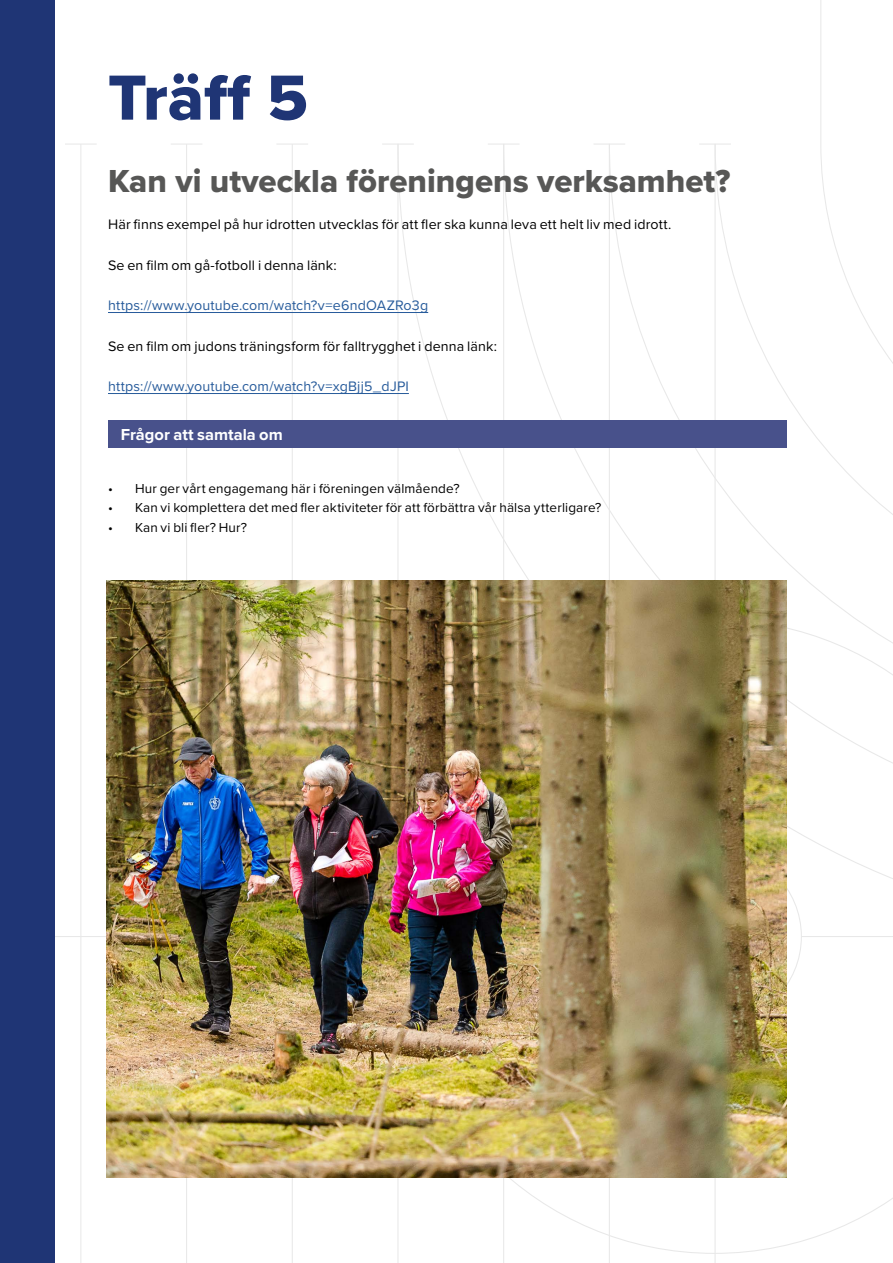
<style>
.page{position:relative;width:893px;height:1263px;background:#fff}
.page>*{position:absolute;margin:0;border:0;box-sizing:border-box;transform-origin:0 0}
.t1{font:66px "Proxima Nova Extrabld";color:#1f3575}
.t2{font:33px "Proxima Nova Extrabld";color:#575756}
.t3{font:700 16.5px "Proxima Nova";color:#fff}
.t4{font:14.25px "Proxima Nova";letter-spacing:.01em;color:#000}
.t5{font:14.25px "Proxima Nova";letter-spacing:.01em;color:#275b9b}
.t6{font:13.5px "Proxima Nova";letter-spacing:.01em;color:#000}
</style>
<div class="page">
<svg style="left:397px;top:0;width:496px;height:938px"></svg>
<hr style="left:80px;top:144px;width:1px;height:1119px;background:#b3b3b3">
<hr style="left:65px;top:144px;width:32px;height:1px;background:#b3b3b3">
<hr style="left:186px;top:144px;width:1px;height:1119px;background:#b3b3b3">
<hr style="left:171px;top:144px;width:31px;height:1px;background:#b3b3b3">
<hr style="left:292px;top:144px;width:1px;height:1119px;background:#b3b3b3">
<hr style="left:276px;top:144px;width:32px;height:1px;background:#b3b3b3">
<hr style="left:397px;top:144px;width:1px;height:1119px;background:#b3b3b3">
<hr style="left:382px;top:144px;width:32px;height:1px;background:#b3b3b3">
<hr style="left:503px;top:144px;width:1px;height:1119px;background:#b3b3b3">
<hr style="left:488px;top:144px;width:31px;height:1px;background:#b3b3b3">
<hr style="left:609px;top:144px;width:1px;height:1119px;background:#b3b3b3">
<hr style="left:593px;top:144px;width:32px;height:1px;background:#b3b3b3">
<hr style="left:714px;top:144px;width:2px;height:1119px;background:#b3b3b3">
<hr style="left:699px;top:144px;width:32px;height:1px;background:#b3b3b3">
<div style="left:0;top:0;width:54px;height:1263px;background:#1f3575"></div>
<hr style="left:108px;top:312px;width:320px;height:1px;background:#275b9b">
<hr style="left:108px;top:393px;width:301px;height:1px;background:#275b9b">
<div style="left:108px;top:421px;width:679px;height:27px;background:#48518b"></div>
<img style="left:106px;top:581px;width:681px;height:597px">
<h1 class="t1" style="left:108px;top:48px;width:201px">Träff 5</h1>
<h2 class="t2" style="left:108px;top:157px;width:624px">Kan vi utveckla föreningens verksamhet?</h2>
<p class="t4" style="left:108px;top:214px;width:565px">Här finns exempel på hur idrotten utvecklas för att fler ska kunna leva ett helt liv med idrott.</p>
<p class="t4" style="left:108px;top:254px;width:230px">Se en film om gå-fotboll i denna länk:</p>
<p class="t5" style="left:108px;top:295px;width:322px">https://www.youtube.com/watch?v=e6ndOAZRo3g</p>
<p class="t4" style="left:108px;top:335px;width:391px">Se en film om judons träningsform för falltrygghet i denna länk:</p>
<p class="t5" style="left:108px;top:376px;width:302px">https://www.youtube.com/watch?v=xgBjj5_dJPI</p>
<p class="t3" style="left:121px;top:422px;width:164px">Frågor att samtala om</p>
<p class="t6" style="left:108px;top:478px;width:353px">• Hur ger vårt engagemang här i föreningen välmående?</p>
<p class="t6" style="left:108px;top:498px;width:495px">• Kan vi komplettera det med fler aktiviteter för att förbättra vår hälsa ytterligare?</p>
<p class="t6" style="left:108px;top:517px;width:140px">• Kan vi bli fler? Hur?</p>
</div>
